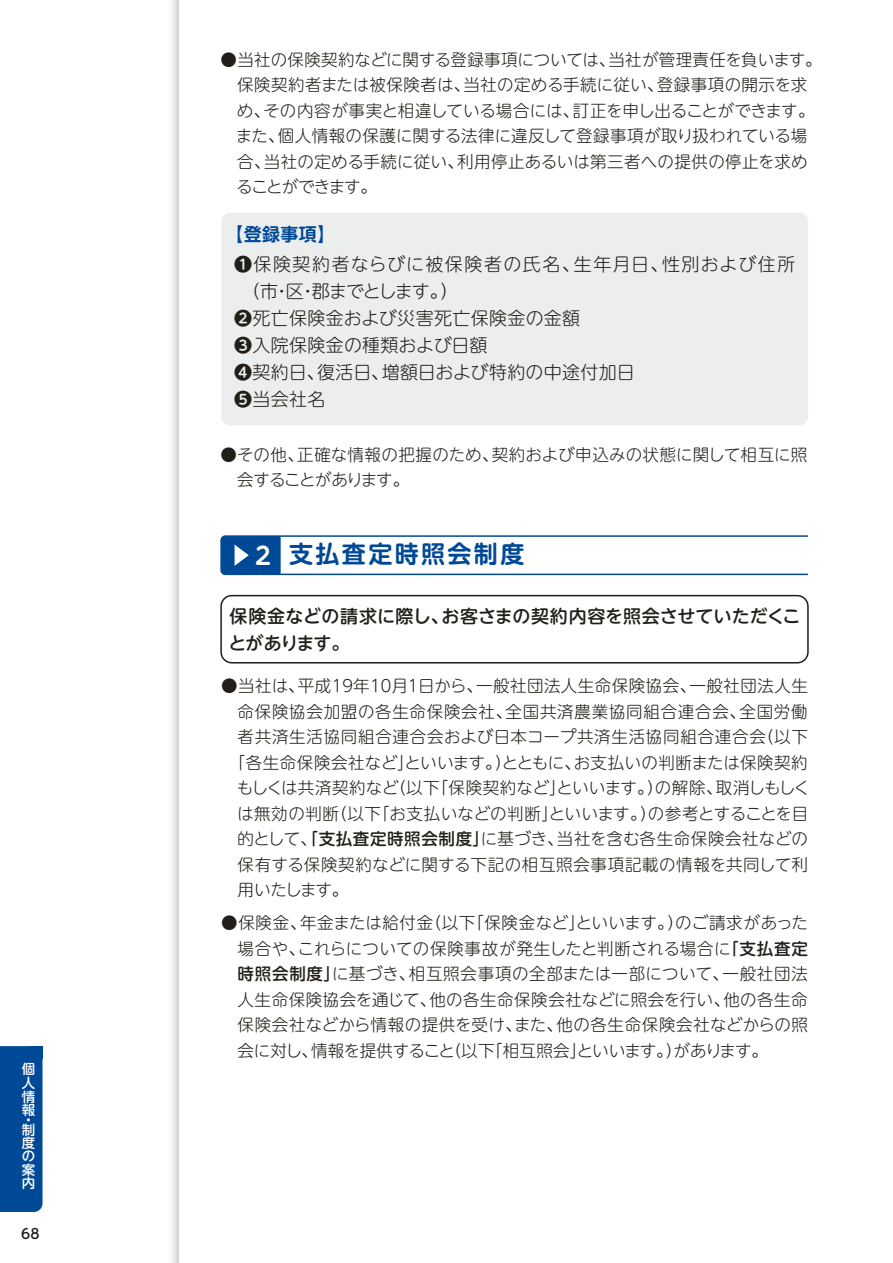
<style>
.page{position:relative;width:893px;height:1263px;background:#fff}
.page>*{position:absolute;margin:0;border:0;box-sizing:border-box;transform-origin:0 0}
.t1{font:24px "UD Shin M Go Pro De Bold 90 pv RKSJ H";letter-spacing:.1em;color:#004997}
.t2{font:18px "UD Shin M Go Pro Light 90 pv RKSJ H";letter-spacing:.02em;color:#221f19}
.t3{font:18px/27px "UD Shin M Go Pro Medium 90 pv RKSJ H";color:#221f19}
.t4{font:18px "UD Shin M Go Pro Light 90 pv RKSJ H";letter-spacing:.09em;color:#221f19}
.t5{font:18px "UD Shin M Go Pro Light 90 pv RKSJ H";letter-spacing:-.06em;color:#221f19}
.t6{font:18px "UD Shin M Go Pro De Bold 90 pv RKSJ H";color:#004997}
.t7{font:16.5px/25.5px "UD Shin M Go Pro Light 90 pv RKSJ H";letter-spacing:.02em;color:#221f19}
.t8{font:16.5px "UD Shin M Go Pro Light 90 pv RKSJ H";letter-spacing:.045em;color:#221f19}
.t9{font:13.8px "UD Shin M Go Pro Medium 90 pv RKSJ H";color:#221f19}
.t10{font:13.5px/13.6px "UD Shin M Go Pro Medium 90 pv RKSJ H";color:#fff;text-align:justify}
.s1{font-family:"UD Shin M Go Pro De Bold 90 pv RKSJ H"}
.s2{color:#fff}
.s3{font-family:"UD Shin M Go Pro Medium 90 pv RKSJ H"}
</style>
<div class="page">
<svg style="left:172px;top:0;width:7px;height:1263px;background:#e1e2e2"></svg>
<div style="left:221px;top:213px;width:587px;height:212px;background:#eceded;border-radius:9px"></div>
<div style="left:220px;top:595px;width:589px;height:68px;border:2px solid #221f19;border-radius:11px"></div>
<hr style="left:281px;top:535px;width:527px;height:2px;background:#004997">
<hr style="left:281px;top:574px;width:527px;height:1px;background:#004997">
<svg style="left:220px;top:535px;width:62px;height:41px;background:#1e5ea3"></svg>
<div style="left:0;top:1046px;width:43px;height:166px;background:#004997"></div>
<div style="left:30px;top:1046px;width:13px;height:13px;background:#004997"></div>
<p class="t10" style="left:22px;top:1064px;width:15px">個人情報</p>
<p class="t10" style="left:22px;top:1117px;width:14px;line-height:9.8px">・制</p>
<p class="t10" style="left:22px;top:1138px;width:15px">度の案内</p>
<p class="t9" style="left:21px;top:1228px;width:20px">68</p>
<p class="t7" style="left:236px;top:49px;width:587px;text-indent:-15px">●当社の保険契約などに関する登録事項については、当社が管理責任を負います。保険契約者または被保険者は、当社の定める手続に従い、登録事項の開示を求め、その内容が事実と相違している場合には、訂正を申し出ることができます。また、個人情報の保護に関する法律に違反して登録事項が取り扱われている場合、当社の定める手続に従い、利用停止あるいは第三者への提供の停止を求めることができます。</p>
<p class="t6" style="left:225px;top:228px;width:112px">【登録事項】</p>
<p class="t4" style="left:234px;top:258px;width:563px"><span class="s1">❶</span>保険契約者ならびに被保険者の氏名、生年月日、性別および住所</p>
<p class="t5" style="left:242px;top:285px;width:218px">（市・区・郡までとします。）</p>
<p class="t2" style="left:234px;top:312px;width:348px"><span class="s1">❷</span>死亡保険金および災害死亡保険金の金額</p>
<p class="t2" style="left:234px;top:339px;width:255px"><span class="s1">❸</span>入院保険金の種類および日額</p>
<p class="t2" style="left:234px;top:366px;width:402px"><span class="s1">❹</span>契約日、復活日、増額日および特約の中途付加日</p>
<p class="t2" style="left:234px;top:393px;width:93px"><span class="s1">❺</span>当会社名</p>
<p class="t7" style="left:237px;top:444px;width:572px;text-indent:-17px">●その他、正確な情報の把握のため、契約および申込みの状態に関して相互に照会することがあります。　　　　</p>
<h1 class="t1" style="left:255px;top:545px;width:271px"><span class="s2">2</span> 支払査定時照会制度</h1>
<p class="t3" style="left:228px;top:605px;width:574px">保険金などの請求に際し、お客さまの契約内容を照会させていただくことがあります。</p>
<p class="t7" style="left:221px;top:676px;width:588px">●当社は、平成１９年１０月１日から、一般社団法人生命保険協会、一般社団法人生</p>
<p class="t8" style="left:238px;top:705px;width:572px">命保険協会加盟の各生命保険会社、全国共済農業協同組合連合会、全国労働</p>
<p class="t8" style="left:238px;top:731px;width:572px">者共済生活協同組合連合会および日本コープ共済生活協同組合連合会（以下</p>
<p class="t7" style="left:229px;top:752px;width:581px">「各生命保険会社など」といいます。）とともに、お支払いの判断または保険契約</p>
<p class="t7" style="left:237px;top:778px;width:575px">もしくは共済契約など（以下「保険契約など」といいます。）の解除、取消しもしく</p>
<p class="t7" style="left:237px;top:803px;width:572px">は無効の判断（以下「お支払いなどの判断」といいます。）の参考とすることを目</p>
<p class="t7" style="left:238px;top:829px;width:572px">的として、<span class="s3">「支払査定時照会制度」</span>に基づき、当社を含む各生命保険会社などの</p>
<p class="t7" style="left:238px;top:854px;width:572px">保有する保険契約などに関する下記の相互照会事項記載の情報を共同して利</p>
<p class="t7" style="left:238px;top:880px;width:112px">用いたします。</p>
<p class="t7" style="left:238px;top:913px;width:572px;text-align:justify;text-indent:-16px">●保険金、年金または給付金（以下「保険金など」といいます。）のご請求があった場合や、これらについての保険事故が発生したと判断される場合に<span class="s3">「支払査定時照会制度」</span>に基づき、相互照会事項の全部または一部について、一般社団法人生命保険協会を通じて、他の各生命保険会社などに照会を行い、他の各生命保険会社などから情報の提供を受け、また、他の各生命保険会社などからの照会に対し、情報を提供すること（以下「相互照会」といいます。）があります。</p>
</div>
